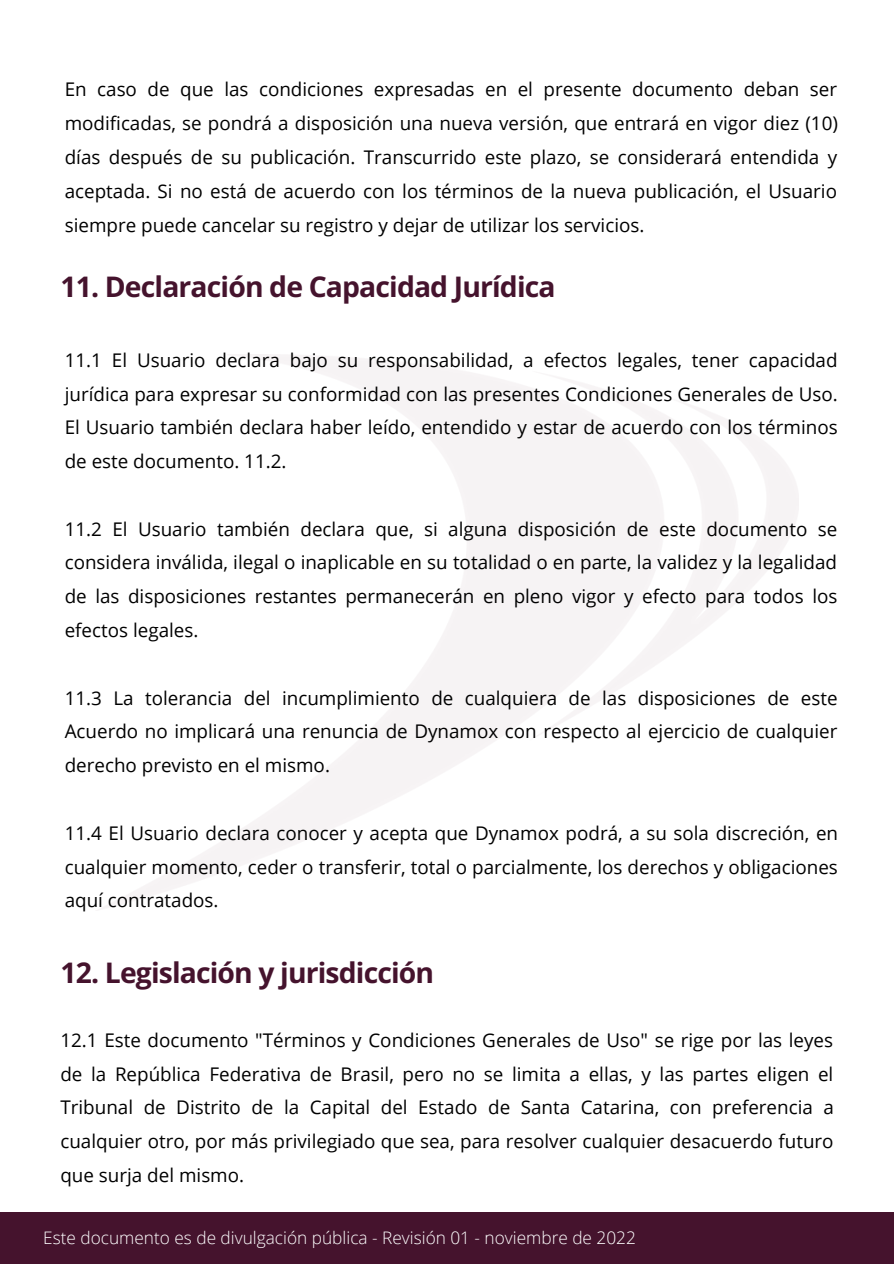
<style>
.page{position:relative;width:894px;height:1264px;background:#fff}
.page>*{position:absolute;margin:0;border:0;box-sizing:border-box;transform-origin:0 0}
.t1{font:700 28.35px "Open Sans";letter-spacing:-.03em;color:#45132d}
.t2{font:18.75px/33.8px "Open Sans";color:#000;text-align:justify}
.t3{font:300 17.25px "Open Sans";color:#fff}
</style>
<div class="page">
<div style="left:0;top:1211px;width:893px;height:52px;background:#45132d"></div>
<p class="t2" style="left:65px;top:72px;width:774px">En caso de que las condiciones expresadas en el presente documento deban ser modificadas, se pondrá a disposición una nueva versión, que entrará en vigor diez (10) días después de su publicación. Transcurrido este plazo, se considerará entendida y aceptada. Si no está de acuerdo con los términos de la nueva publicación, el Usuario siempre puede cancelar su registro y dejar de utilizar los servicios.</p>
<h1 class="t1" style="left:60px;top:266px;width:496px">11. Declaración de Capacidad Jurídica</h1>
<p class="t2" style="left:65px;top:342px;width:774px">11.1 El Usuario declara bajo su responsabilidad, a efectos legales, tener capacidad jurídica para expresar su conformidad con las presentes Condiciones Generales de Uso.<br>El Usuario también declara haber leído, entendido y estar de acuerdo con los términos de este documento. 11.2.</p>
<p class="t2" style="left:65px;top:511px;width:774px">11.2 El Usuario también declara que, si alguna disposición de este documento se considera inválida, ilegal o inaplicable en su totalidad o en parte, la validez y la legalidad de las disposiciones restantes permanecerán en pleno vigor y efecto para todos los efectos legales.</p>
<p class="t2" style="left:65px;top:680px;width:774px">11.3 La tolerancia del incumplimiento de cualquiera de las disposiciones de este Acuerdo no implicará una renuncia de Dynamox con respecto al ejercicio de cualquier derecho previsto en el mismo.</p>
<p class="t2" style="left:65px;top:815px;width:774px">11.4 El Usuario declara conocer y acepta que Dynamox podrá, a su sola discreción, en cualquier momento, ceder o transferir, total o parcialmente, los derechos y obligaciones aquí contratados.</p>
<h1 class="t1" style="left:60px;top:952px;width:375px">12. Legislación y jurisdicción</h1>
<p class="t2" style="left:60px;top:1022px;width:774px">12.1 Este documento "Términos y Condiciones Generales de Uso" se rige por las leyes de la República Federativa de Brasil, pero no se limita a ellas, y las partes eligen el Tribunal de Distrito de la Capital del Estado de Santa Catarina, con preferencia a cualquier otro, por más privilegiado que sea, para resolver cualquier desacuerdo futuro que surja del mismo.</p>
<p class="t3" style="left:43px;top:1225px;width:594px">Este documento es de divulgación pública - Revisión 01 - noviembre de 2022</p>
</div>
